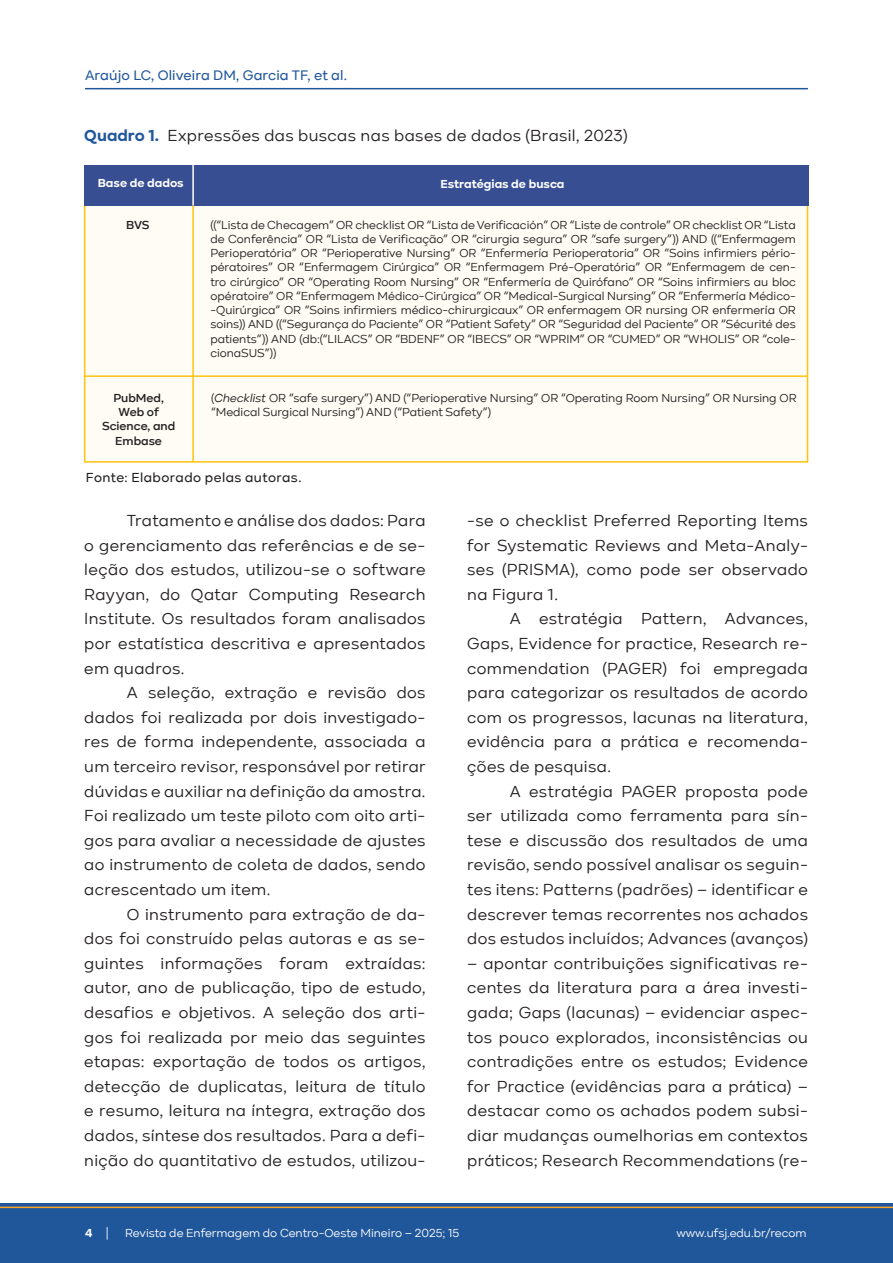
<style>
.page{position:relative;width:893px;height:1263px;background:#fff}
.page>*{position:absolute;margin:0;border:0;box-sizing:border-box;transform-origin:0 0}
.Texto_artigo{font:16.5px/24.6px "Kinetika";letter-spacing:.025em;color:#231f20;text-align:justify}
.t1{font:500 14.25px "Kinetika";letter-spacing:.01em;color:#20579b}
.t2{font:500 13.5px "Kinetika";letter-spacing:.035em;color:#231f20}
.t3{font:12px/14.2px "Kinetika";color:#231f20;text-align:justify}
.t4{font:12px "Kinetika";color:#fff}
.t5{font:600 12px/14.2px "Kinetika";color:#231f20;text-align:center}
.t6{font:700 12px "Kinetika";color:#fff}
.s1{font-weight:700;color:#20579b}
.s2{font-style:italic}
.s3{font-weight:400}
</style>
<div class="page">
<div style="left:0;top:1203px;width:893px;height:60px;background:#20579b"></div>
<hr style="left:0;top:1206px;width:893px;height:2px;background:#f9a42e">
<hr style="left:85px;top:88px;width:723px;height:1px;background:#20579b">
<div style="left:84px;top:200px;width:724px;height:263px;background:#fffcf5;border:2px solid #ffc30e"></div>
<div style="left:84px;top:165px;width:724px;height:40px;background:#374e92"></div>
<hr style="left:192px;top:165px;width:2px;height:40px;background:#fff">
<hr style="left:192px;top:205px;width:2px;height:257px;background:#ffc30e">
<hr style="left:84px;top:375px;width:724px;height:2px;background:#ffc30e">
<p class="t1" style="left:85px;top:67px;width:263px">Araújo LC, Oliveira DM, Garcia TF, et al.</p>
<p class="Texto_artigo" style="left:84px;top:123px;width:545px"><span class="s1">Quadro 1.</span> Expressões das buscas nas bases de dados (Brasil, 2023)</p>
<p class="t6" style="left:98px;top:176px;width:87px">Base de dados</p>
<p class="t5" style="left:126px;top:217px;width:25px">BVS</p>
<p class="t3" style="left:210px;top:217px;width:587px">((“Lista de Checagem” OR checklist OR “Lista de Verificación” OR “Liste de controle” OR checklist OR “Lista de Conferência” OR “Lista de Verificação” OR “cirurgia segura” OR “safe surgery”)) AND ((“Enfermagem Perioperatória” OR “Perioperative Nursing” OR “Enfermería Perioperatoria” OR “Soins infirmiers pério&shy;pératoires” OR “Enfermagem Cirúrgica” OR “Enfermagem Pré-Operatória” OR “Enfermagem de cen&shy;tro cirúrgico” OR “Operating Room Nursing” OR “Enfermería de Quirófano” OR “Soins infirmiers au bloc opératoire” OR “Enfermagem Médico-Cirúrgica” OR “Medical-Surgical Nursing” OR “Enfermería Médico--Quirúrgica” OR “Soins infirmiers médico-chirurgicaux” OR enfermagem OR nursing OR enfermería OR soins)) AND ((“Segurança do Paciente” OR “Patient Safety” OR “Seguridad del Paciente” OR “Sécurité des patients”)) AND (db:(“LILACS” OR “BDENF” OR “IBECS” OR “WPRIM” OR “CUMED” OR “WHOLIS” OR “cole&shy;cionaSUS”))</p>
<p class="t6" style="left:441px;top:177px;width:126px">Estratégias de busca</p>
<p class="t5" style="left:102px;top:391px;width:75px">PubMed,<br>Web of<br>Science, and<br>Embase</p>
<p class="t3" style="left:211px;top:391px;width:587px">(<span class="s2">Checklist</span> OR “safe surgery”) AND (“Perioperative Nursing” OR “Operating Room Nursing” OR Nursing OR “Medical Surgical Nursing”) AND (“Patient Safety”)</p>
<p class="t2" style="left:86px;top:469px;width:217px">Fonte: Elaborado pelas autoras.</p>
<p class="Texto_artigo" style="left:84px;top:508px;width:343px;text-indent:43px">Tratamento e análise dos dados: Para o gerenciamento das referências e de se&shy;leção dos estudos, utilizou-se o software Rayyan, do Qatar Computing Research Institute. Os resultados foram analisados por estatística descritiva e apresentados em quadros.</p>
<p class="Texto_artigo" style="left:84px;top:680px;width:343px;text-indent:43px">A seleção, extração e revisão dos dados foi realizada por dois investigado&shy;res de forma independente, associada a um terceiro revisor, responsável por retirar dúvidas e auxiliar na definição da amostra.<br>Foi realizado um teste piloto com oito arti&shy;gos para avaliar a necessidade de ajustes ao instrumento de coleta de dados, sendo acrescentado um item.</p>
<p class="Texto_artigo" style="left:84px;top:902px;width:343px;text-indent:43px">O instrumento para extração de da&shy;dos foi construído pelas autoras e as se&shy;guintes informações foram extraídas: autor, ano de publicação, tipo de estudo, desafios e objetivos. A seleção dos arti&shy;gos foi realizada por meio das seguintes etapas: exportação de todos os artigos, detecção de duplicatas, leitura de título e resumo, leitura na íntegra, extração dos dados, síntese dos resultados. Para a defi&shy;nição do quantitativo de estudos, utilizou-</p>
<p class="Texto_artigo" style="left:467px;top:508px;width:342px">-se o checklist Preferred Reporting Items for Systematic Reviews and Meta-Analy&shy;ses (PRISMA), como pode ser observado na Figura 1.</p>
<p class="Texto_artigo" style="left:467px;top:606px;width:342px;text-indent:43px">A estratégia Pattern, Advances, Gaps, Evidence for practice, Research re&shy;commendation (PAGER) foi empregada para categorizar os resultados de acordo com os progressos, lacunas na literatura, evidência para a prática e recomenda&shy;ções de pesquisa.</p>
<p class="Texto_artigo" style="left:467px;top:779px;width:342px;text-indent:43px">A estratégia PAGER proposta pode ser utilizada como ferramenta para sín&shy;tese e discussão dos resultados de uma revisão, sendo possível analisar os seguin&shy;tes itens: Patterns (padrões) – identificar e descrever temas recorrentes nos achados dos estudos incluídos; Advances (avanços)</p>
<p class="Texto_artigo" style="left:467px;top:951px;width:342px">– apontar contribuições significativas re&shy;centes da literatura para a área investi&shy;gada; Gaps (lacunas) – evidenciar aspec&shy;tos pouco explorados, inconsistências ou contradições entre os estudos; Evidence for Practice (evidências para a prática) – destacar como os achados podem subsi&shy;diar mudanças oumelhorias em contextos práticos; Research Recommendations (re-</p>
<p class="t6" style="left:85px;top:1225px;width:25px">4 <span class="s3">|</span></p>
<p class="t4" style="left:125px;top:1226px;width:336px">Revista de Enfermagem do Centro-Oeste Mineiro – 2025; 15</p>
<p class="t4" style="left:676px;top:1226px;width:132px">www.ufsj.edu.br/recom</p>
</div>
